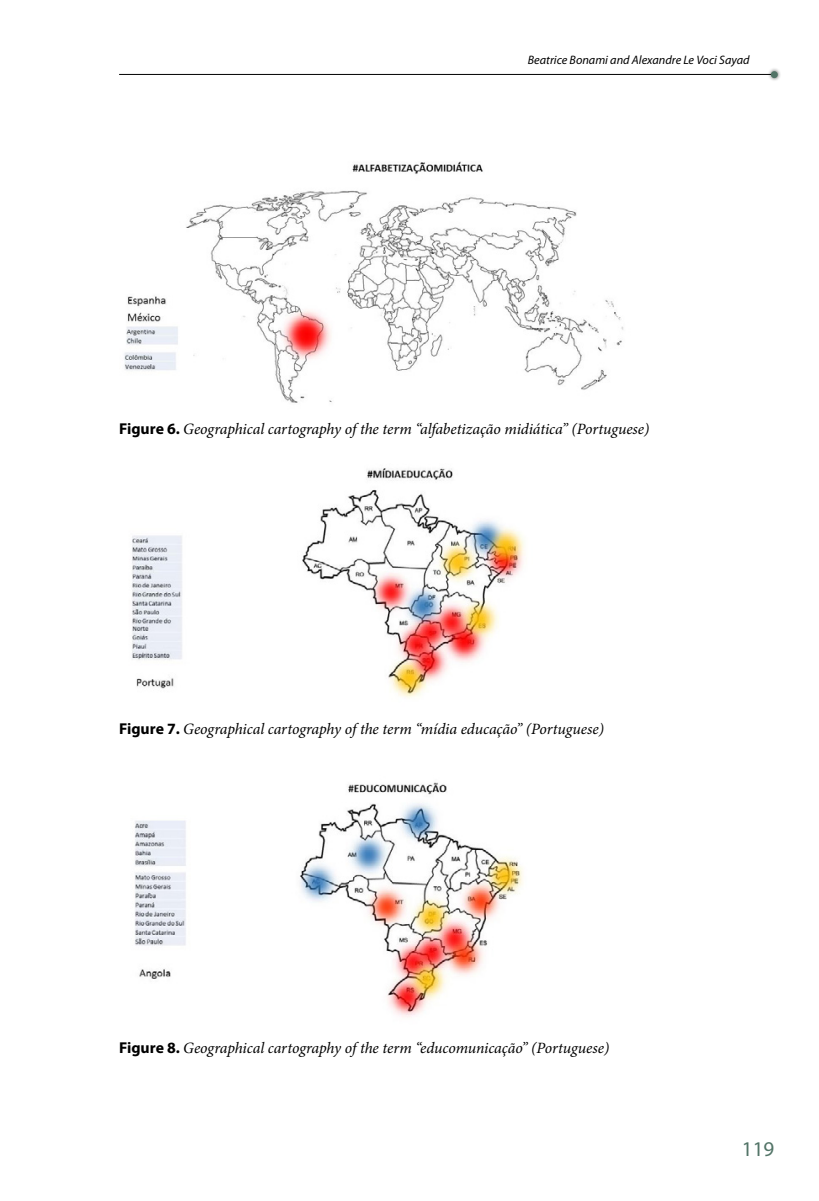
<style>
.page{position:relative;width:819px;height:1201px;background:#fff}
.page>*{position:absolute;margin:0;border:0;box-sizing:border-box;transform-origin:0 0}
.t1{font:21px "Myriad Pro";color:#527467}
.t2{font:italic 15.75px "Minion Pro";letter-spacing:-.005em;color:#000}
.t3{font:italic 12.25px "Myriad Pro";color:#000}
.s1{font-family:"Myriad Pro";font-weight:700;font-style:normal}
</style>
<div class="page">
<hr style="left:119px;top:74px;width:655px;height:1px;background:#000">
<div style="left:766px;top:67px;width:15px;height:15px;background:#000;opacity:.65"></div>
<div style="left:770px;top:71px;width:7px;height:7px;background:#527467;border-radius:50%"></div>
<img style="left:124px;top:161px;width:500px;height:242px">
<img style="left:132px;top:468px;width:393px;height:230px">
<img style="left:135px;top:782px;width:388px;height:235px">
<p class="t3" style="left:528px;top:53px;width:223px">Beatrice Bonami and Alexandre Le Voci Sayad</p>
<p class="t2" style="left:119px;top:419px;width:532px"><span class="s1">Figure 6.</span> Geographical cartography of the term “alfabetização midiática” (Portuguese)</p>
<p class="t2" style="left:119px;top:718px;width:486px"><span class="s1">Figure 7.</span> Geographical cartography of the term “mídia educação” (Portuguese)</p>
<p class="t2" style="left:119px;top:1037px;width:491px"><span class="s1">Figure 8.</span> Geographical cartography of the term “educomunicação” (Portuguese)</p>
<h1 class="t1" style="left:742px;top:1136px;width:34px">119</h1>
</div>
